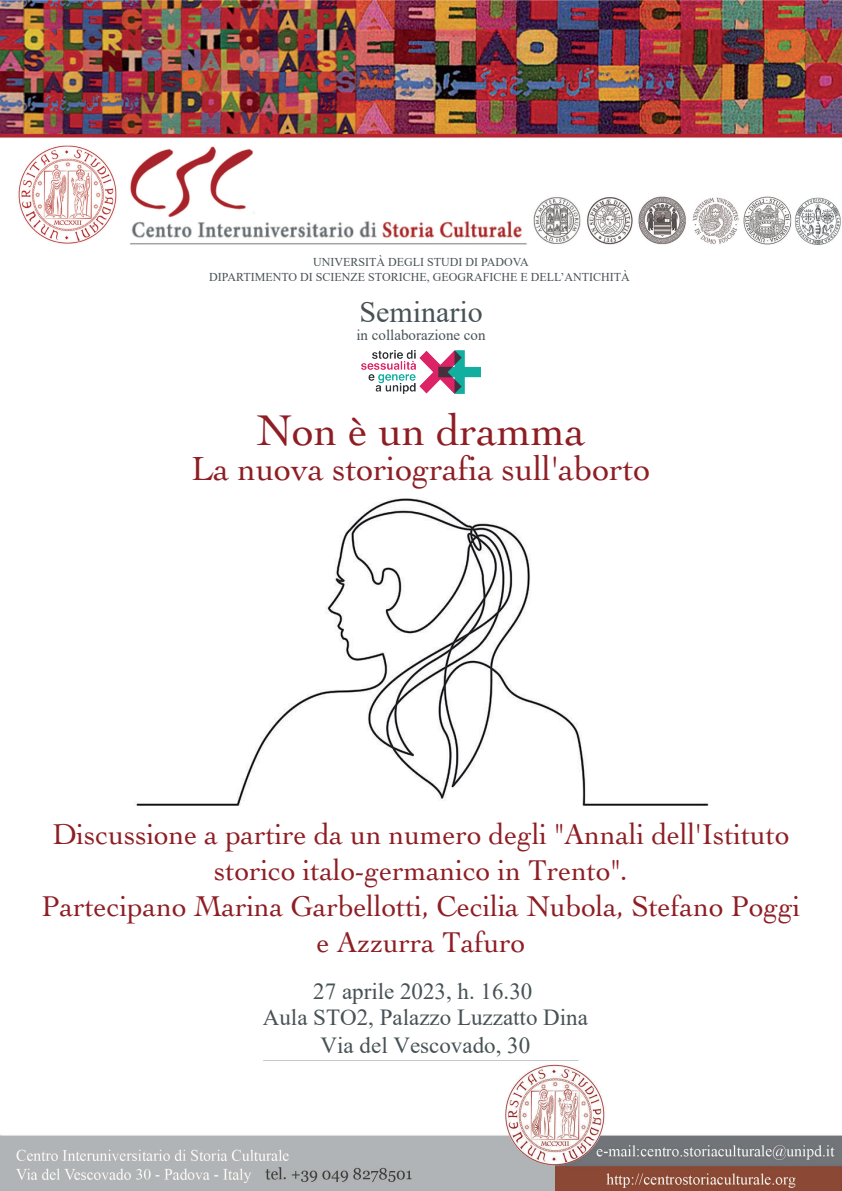
<style>
.page{position:relative;width:842px;height:1191px;background:#fff}
.page>*{position:absolute;margin:0;border:0;box-sizing:border-box;transform-origin:0 0}
.t1{font:45px "Cochin LT";color:#8e1e24}
.t2{font:35px "Cochin LT";color:#8e1e24}
.t3{font:30px/36px "Cochin LT";color:#8e1e24;text-align:center}
.t4{font:30px "Times New Roman";color:#475255}
.t5{font:23px/26.6px "Times New Roman";color:#475255;text-align:center}
.t6{font:18px "Times New Roman";color:#b0b3b2}
.t7{font:15px "Times New Roman";color:#475255}
.t8{font:12px/14.4px "Times New Roman";color:#475255;text-align:center}
</style>
<div class="page">
<img style="left:136px;top:498px;width:573px;height:308px">
<img style="left:0;top:1064px;width:842px;height:127px">
<img style="left:0;top:1px;width:841px;height:244px">
<img style="left:361px;top:350px;width:120px;height:43px">
<p class="t8" style="left:209px;top:255px;width:422px">UNIVERSITÀ DEGLI STUDI DI PADOVA<br>DIPARTIMENTO DI SCIENZE STORICHE, GEOGRAFICHE E DELL’ANTICHITÀ</p>
<p class="t4" style="left:359px;top:290px;width:125px">Seminario</p>
<p class="t7" style="left:356px;top:324px;width:131px">in collaborazione con</p>
<h1 class="t1" style="left:257px;top:404px;width:330px">Non è un dramma</h1>
<p class="t2" style="left:192px;top:448px;width:460px">La nuova storiografia sull'aborto</p>
<p class="t3" style="left:42px;top:816px;width:760px">Discussione a partire da un numero degli "Annali dell'Istituto storico italo-germanico in Trento".<br>Partecipano Marina Garbellotti, Cecilia Nubola, Stefano Poggi e Azzurra Tafuro</p>
<p class="t5" style="left:263px;top:976px;width:327px">27 aprile 2023, h. 16.30<br>Aula STO2, Palazzo Luzzatto Dina</p>
<p class="t6" style="left:263px;top:1038px;width:316px">___________________________________</p>
<p class="t5" style="left:321px;top:1031px;width:211px">Via del Vescovado, 30</p>
</div>
